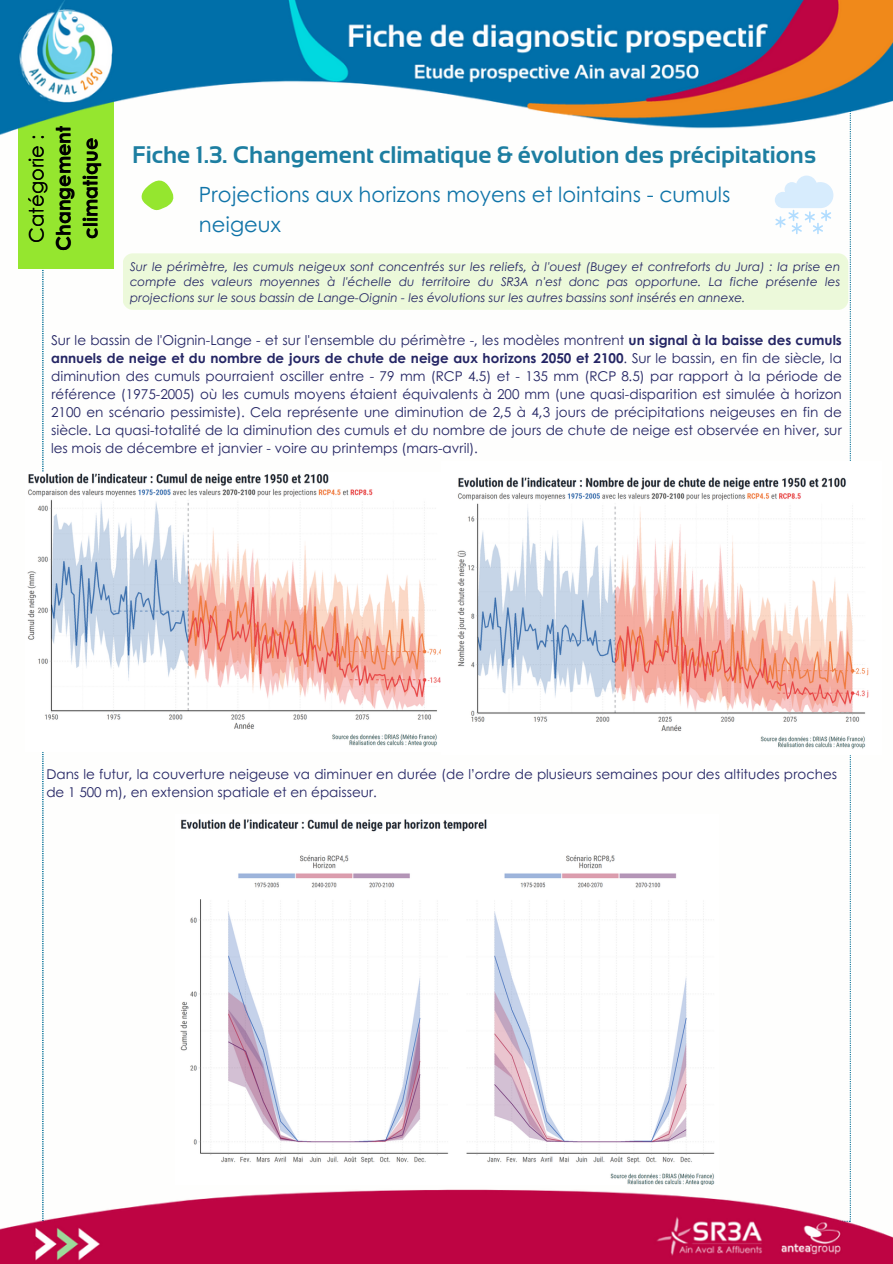
<style>
.page{position:relative;width:893px;height:1264px;background:#fff}
.page>*{position:absolute;margin:0;border:0;box-sizing:border-box;transform-origin:0 0}
.t1{font:700 24px "Sansation";color:#1d7ea1}
.t2{font:21px/29.2px "Century Gothic";color:#1074a8}
.t3{font:700 19.5px/27px "Century Gothic";color:#000;text-align:center}
.t4{font:13.5px/18px "Century Gothic";color:#242564;text-align:justify}
.t5{font:italic 12px/15.8px "Century Gothic";color:#242564;text-align:justify}
.s1{font-weight:400}
.s2{font-weight:700}
</style>
<div class="page">
<img style="left:0;top:0;width:892px;height:1263px">
<svg style="left:139px;top:177px;width:38px;height:35px"></svg>
<svg style="left:774px;top:175px;width:59px;height:59px"></svg>
<img style="left:25px;top:472px;width:416px;height:279px">
<img style="left:441px;top:461px;width:440px;height:293px">
<img style="left:175px;top:814px;width:543px;height:370px">
<div style="left:123px;top:253px;width:725px;height:57px;background:#ecf9da;border-radius:10px"></div>
<p class="t3" style="left:22px;top:251px;width:127px;rotate:-90deg"><span class="s1">Catégorie :<br></span>Changement climatique</p>
<p class="t1" style="left:132px;top:141px;width:685px">Fiche 1.3. Changement climatique &amp; évolution des précipitations</p>
<p class="t2" style="left:199px;top:179px;width:532px">Projections aux horizons moyens et lointains - cumuls neigeux</p>
<p class="t5" style="left:130px;top:258px;width:711px">Sur le périmètre, les cumuls neigeux sont concentrés sur les reliefs, à l'ouest (Bugey et contreforts du Jura) : la prise en compte des valeurs moyennes à l'échelle du territoire du SR3A n'est donc pas opportune. La fiche présente les projections sur le sous bassin de Lange-Oignin - les évolutions sur les autres bassins sont insérés en annexe.</p>
<p class="t4" style="left:51px;top:330px;width:792px">Sur le bassin de l'Oignin-Lange - et sur l'ensemble du périmètre -, les modèles montrent <span class="s2">un signal à la baisse des cumuls annuels de neige et du nombre de jours de chute de neige aux horizons 2050 et 2100</span>. Sur le bassin, en fin de siècle, la diminution des cumuls pourraient osciller entre - 79 mm (RCP 4.5) et - 135 mm (RCP 8.5) par rapport à la période de référence (1975-2005) où les cumuls moyens étaient équivalents à 200 mm (une quasi-disparition est simulée à horizon 2100 en scénario pessimiste). Cela représente une diminution de 2,5 à 4,3 jours de précipitations neigeuses en fin de siècle. La quasi-totalité de la diminution des cumuls et du nombre de jours de chute de neige est observée en hiver, sur les mois de décembre et janvier - voire au printemps (mars-avril).</p>
<p class="t4" style="left:46px;top:764px;width:792px">Dans le futur, la couverture neigeuse va diminuer en durée (de l’ordre de plusieurs semaines pour des altitudes proches de 1 500 m), en extension spatiale et en épaisseur.</p>
</div>
